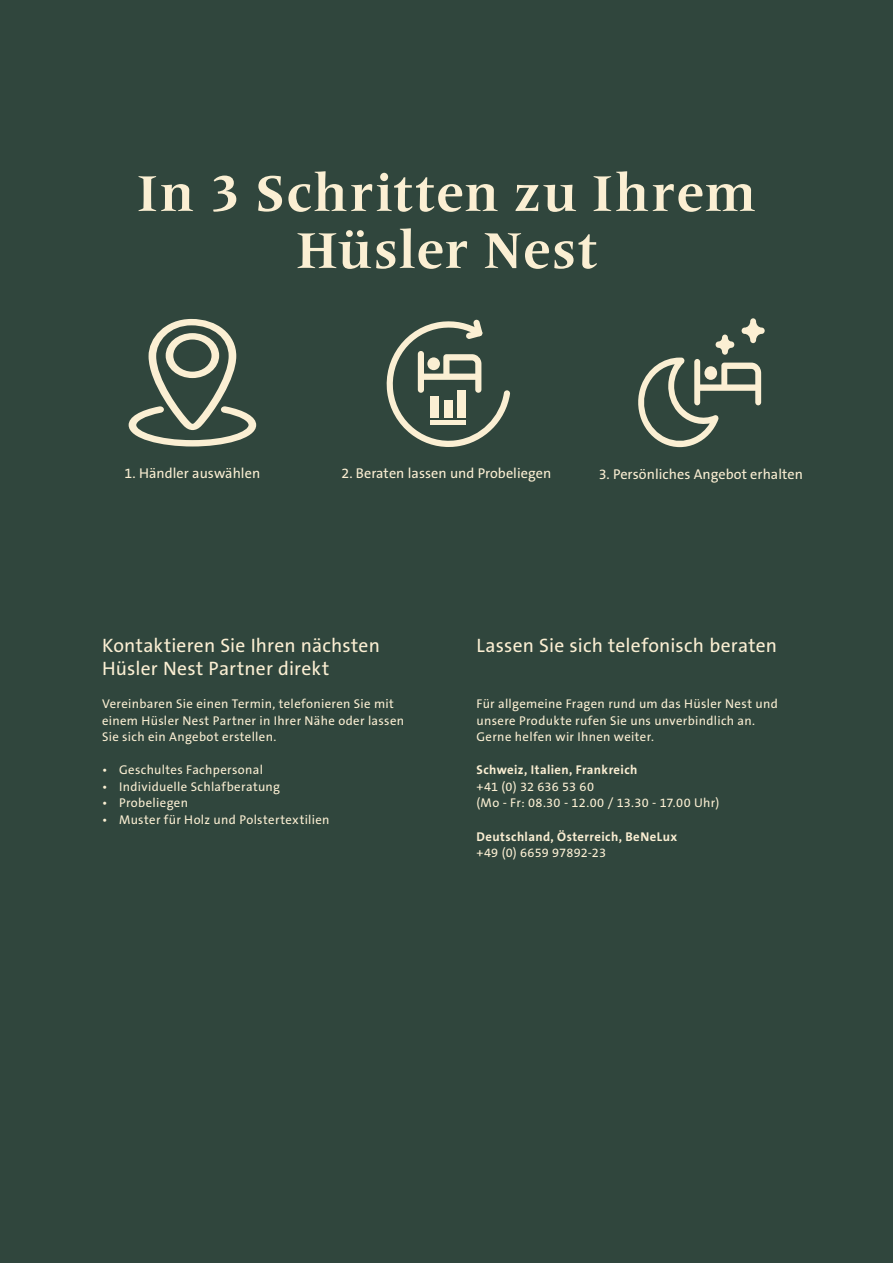
<style>
.page{position:relative;width:893px;height:1263px;background:#30463d}
.page>*{position:absolute;margin:0;border:0;box-sizing:border-box;transform-origin:0 0}
.t1{font:700 52.5px/57px "Frutiger Serif LT Pro";letter-spacing:.025em;color:#fbefd3;text-align:center}
.t2{font:19.5px/22.5px "The Sans B W5 Plain";letter-spacing:.01em;color:#fbefd3}
.t3{font:14.25px "The Sans B W5 Plain";letter-spacing:.005em;color:#fbefd3}
.t4{font:12.75px/16.6px "The Sans B W5 Plain";letter-spacing:.025em;color:#fbefd3}
.t5{font:700 12.75px "The Sans B W7";letter-spacing:.03em;color:#fbefd3}
</style>
<div class="page">
<svg style="left:386px;top:319px;width:124px;height:128px"></svg>
<svg style="left:638px;top:318px;width:127px;height:129px"></svg>
<svg style="left:129px;top:319px;width:127px;height:127px"></svg>
<h1 class="t1" style="left:137px;top:165px;width:620px">In 3 Schritten zu Ihrem<br>Hüsler Nest</h1>
<p class="t3" style="left:125px;top:464px;width:137px">1. Händler auswählen</p>
<p class="t3" style="left:342px;top:464px;width:211px">2. Beraten lassen und Probeliegen</p>
<p class="t3" style="left:599px;top:465px;width:206px">3. Persönliches Angebot erhalten</p>
<h2 class="t2" style="left:102px;top:635px;width:279px">Kontaktieren Sie Ihren nächsten<br>Hüsler Nest Partner direkt</h2>
<p class="t4" style="left:102px;top:695px;width:304px">Vereinbaren Sie einen Termin, telefonieren Sie mit einem Hüsler Nest Partner in Ihrer Nähe oder lassen<br>Sie sich ein Angebot erstellen.</p>
<p class="t4" style="left:102px;top:762px;width:163px">• Geschultes Fachpersonal</p>
<p class="t4" style="left:102px;top:778px;width:180px">• Individuelle Schlafberatung</p>
<p class="t4" style="left:102px;top:795px;width:87px">• Probeliegen</p>
<p class="t4" style="left:102px;top:811px;width:229px">• Muster für Holz und Polstertextilien</p>
<h2 class="t2" style="left:477px;top:635px;width:302px">Lassen Sie sich telefonisch beraten</h2>
<p class="t4" style="left:477px;top:695px;width:303px">Für allgemeine Fragen rund um das Hüsler Nest und unsere Produkte rufen Sie uns unverbindlich an.<br>Gerne helfen wir Ihnen weiter.</p>
<p class="t5" style="left:477px;top:762px;width:162px">Schweiz, Italien, Frankreich</p>
<p class="t4" style="left:477px;top:778px;width:244px">+41 (0) 32 636 53 60<br>(Mo - Fr: 08.30 - 12.00 / 13.30 - 17.00 Uhr)</p>
<p class="t5" style="left:477px;top:828px;width:202px">Deutschland, Österreich, BeNeLux</p>
<p class="t4" style="left:477px;top:844px;width:131px">+49 (0) 6659 97892-23</p>
</div>
